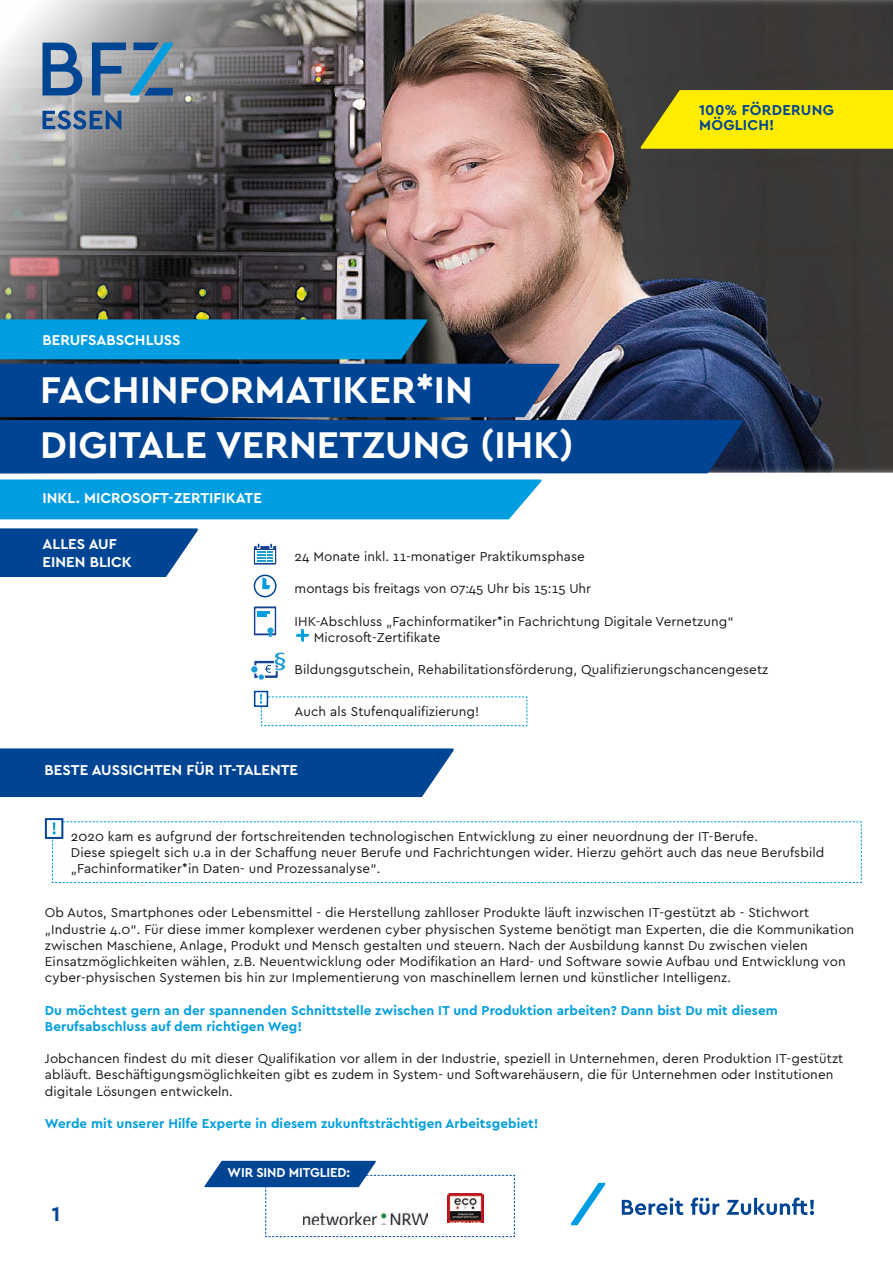
<style>
.page{position:relative;width:893px;height:1263px;background:#fff}
.page>*{position:absolute;margin:0;border:0;box-sizing:border-box;transform-origin:0 0}
.Bodytype_kleiner_Ein{font:700 39px "Cera Pro";color:#fff}
.t1{font:700 21px "Cera Pro";color:#004494}
.Bodytype_kleiner_Ein-2{font:700 15px/18px "Cera Pro";color:#fff}
.t2{font:700 15px "Cera Pro";letter-spacing:.02em;color:#004494}
.Bodytype_9p{font:13.5px/16.2px "Cera Pro";letter-spacing:.005em;color:#1a171c}
.Bodytype_9p-2{font:700 13.5px "Cera Pro";letter-spacing:.005em;color:#009ee0}
.text{font:700 13.5px "Cera Pro";letter-spacing:-.01em;color:#fff}
</style>
<div class="page">
<div style="left:0;top:0;width:893px;height:476px;background:#fff;opacity:.75"></div>
<div style="left:0;top:748px;width:454px;height:49px;background:#004494"></div>
<svg style="left:0;top:528px;width:198px;height:49px;background:#15539c"></svg>
<svg style="left:0;top:319px;width:742px;height:154px;background:#135392"></svg>
<svg style="left:641px;top:90px;width:252px;height:59px;background:#eede05"></svg>
<svg style="left:43px;top:43px;width:39px;height:52px;background:#5079a8"></svg>
<svg style="left:92px;top:43px;width:81px;height:52px;background:#6186a4"></svg>
<svg style="left:43px;top:110px;width:78px;height:20px;background:#56769c"></svg>
<svg style="left:254px;top:543px;width:22px;height:22px"></svg>
<svg style="left:254px;top:575px;width:22px;height:22px"></svg>
<div style="left:255px;top:576px;width:20px;height:20px;background:#fff;border-radius:50%"></div>
<svg style="left:262px;top:577px;width:8px;height:12px"></svg>
<svg style="left:254px;top:606px;width:22px;height:31px"></svg>
<div style="left:258px;top:674px;width:7px;height:6px;background:#1c9ed5;border-radius:50%"></div>
<div style="left:258px;top:673px;width:7px;height:8px;border:1px solid #fff;border-radius:50%"></div>
<div style="left:251px;top:666px;width:7px;height:7px;background:#1c9ed5;border-radius:50%"></div>
<div style="left:250px;top:665px;width:9px;height:9px;border:1px solid #fff;border-radius:50%"></div>
<svg style="left:254px;top:652px;width:32px;height:26px"></svg>
<svg style="left:622px;top:1197px;width:192px;height:18px"></svg>
<svg style="left:571px;top:1183px;width:34px;height:42px"></svg>
<svg style="left:260px;top:694px;width:268px;height:32px"></svg>
<div style="left:254px;top:691px;width:14px;height:16px;border:2px solid #004494"></div>
<div style="left:0;top:479px;width:541px;height:40px;background:#009ee0"></div>
<svg style="left:205px;top:1161px;width:310px;height:76px"></svg>
<svg style="left:52px;top:821px;width:810px;height:62px"></svg>
<div style="left:45px;top:818px;width:18px;height:21px;border:2px solid #004494"></div>
<svg style="left:296px;top:628px;width:13px;height:14px"></svg>
<p class="Bodytype_kleiner_Ein-2" style="left:43px;top:330px;width:139px">BERUFSABSCHLUSS</p>
<p class="Bodytype_kleiner_Ein" style="left:40px;top:364px;width:434px">FACHINFORMATIKER*IN</p>
<p class="Bodytype_kleiner_Ein" style="left:40px;top:419px;width:535px">DIGITALE VERNETZUNG (IHK)</p>
<p class="Bodytype_kleiner_Ein-2" style="left:43px;top:488px;width:221px">INKL. MICROSOFT-ZERTIFIKATE</p>
<p class="t2" style="left:699px;top:100px;width:136px">100% FÖRDERUNG</p>
<p class="t2" style="left:699px;top:115px;width:77px">MÖGLICH!</p>
<p class="Bodytype_kleiner_Ein-2" style="left:43px;top:534px;width:91px">ALLES AUF<br>EINEN BLICK</p>
<p class="Bodytype_9p" style="left:295px;top:548px;width:292px">24 Monate inkl. 11-monatiger Praktikumsphase</p>
<p class="Bodytype_9p" style="left:295px;top:580px;width:298px">montags bis freitags von 07:45 Uhr bis 15:15 Uhr</p>
<p class="Bodytype_9p" style="left:295px;top:613px;width:441px">IHK-Abschluss „Fachinformatiker*in Fachrichtung Digitale Vernetzung“</p>
<p class="Bodytype_9p" style="left:314px;top:629px;width:128px">Microsoft-Zertifikate</p>
<p class="Bodytype_9p" style="left:295px;top:661px;width:475px">Bildungsgutschein, Rehabilitationsförderung, Qualifizierungschancengesetz</p>
<p class="Bodytype_9p" style="left:295px;top:703px;width:186px">Auch als Stufenqualifizierung!</p>
<p class="Bodytype_kleiner_Ein-2" style="left:45px;top:761px;width:255px">BESTE AUSSICHTEN FÜR IT-TALENTE</p>
<p class="Bodytype_9p" style="left:71px;top:827px;width:688px">2020 kam es aufgrund der fortschreitenden technologischen Entwicklung zu einer neuordnung der IT-Berufe.</p>
<p class="Bodytype_9p" style="left:71px;top:844px;width:755px">Diese spiegelt sich u.a in der Schaffung neuer Berufe und Fachrichtungen wider. Hierzu gehört auch das neue Berufsbild „Fachinformatiker*in Daten- und Prozessanalyse“.</p>
<p class="Bodytype_9p" style="left:45px;top:904px;width:811px">Ob Autos, Smartphones oder Lebensmittel - die Herstellung zahlloser Produkte läuft inzwischen IT-gestützt ab - Stichwort „Industrie 4.0“. Für diese immer komplexer werdenen cyber physischen Systeme benötigt man Experten, die die Kommunikation zwischen Maschiene, Anlage, Produkt und Mensch gestalten und steuern. Nach der Ausbildung kannst Du zwischen vielen Einsatzmöglichkeiten wählen, z.B. Neuentwicklung oder Modifikation an Hard- und Software sowie Aufbau und Entwicklung von cyber-physischen Systemen bis hin zur Implementierung von maschinellem lernen und künstlicher Intelligenz.</p>
<p class="Bodytype_9p-2" style="left:45px;top:1001px;width:734px">Du möchtest gern an der spannenden Schnittstelle zwischen IT und Produktion arbeiten? Dann bist Du mit diesem</p>
<p class="Bodytype_9p-2" style="left:45px;top:1017px;width:259px">Berufsabschluss auf dem richtigen Weg!</p>
<p class="Bodytype_9p" style="left:45px;top:1050px;width:800px">Jobchancen findest du mit dieser Qualifikation vor allem in der Industrie, speziell in Unternehmen, deren Produktion IT-gestützt abläuft. Beschäftigungsmöglichkeiten gibt es zudem in System- und Softwarehäusern, die für Unternehmen oder Institutionen digitale Lösungen entwickeln.</p>
<p class="Bodytype_9p-2" style="left:45px;top:1114px;width:495px">Werde mit unserer Hilfe Experte in diesem zukunftsträchtigen Arbeitsgebiet!</p>
<p class="t1" style="left:52px;top:1200px;width:10px">1</p>
<p class="text" style="left:228px;top:1163px;width:124px">WIR SIND MITGLIED:</p>
</div>
